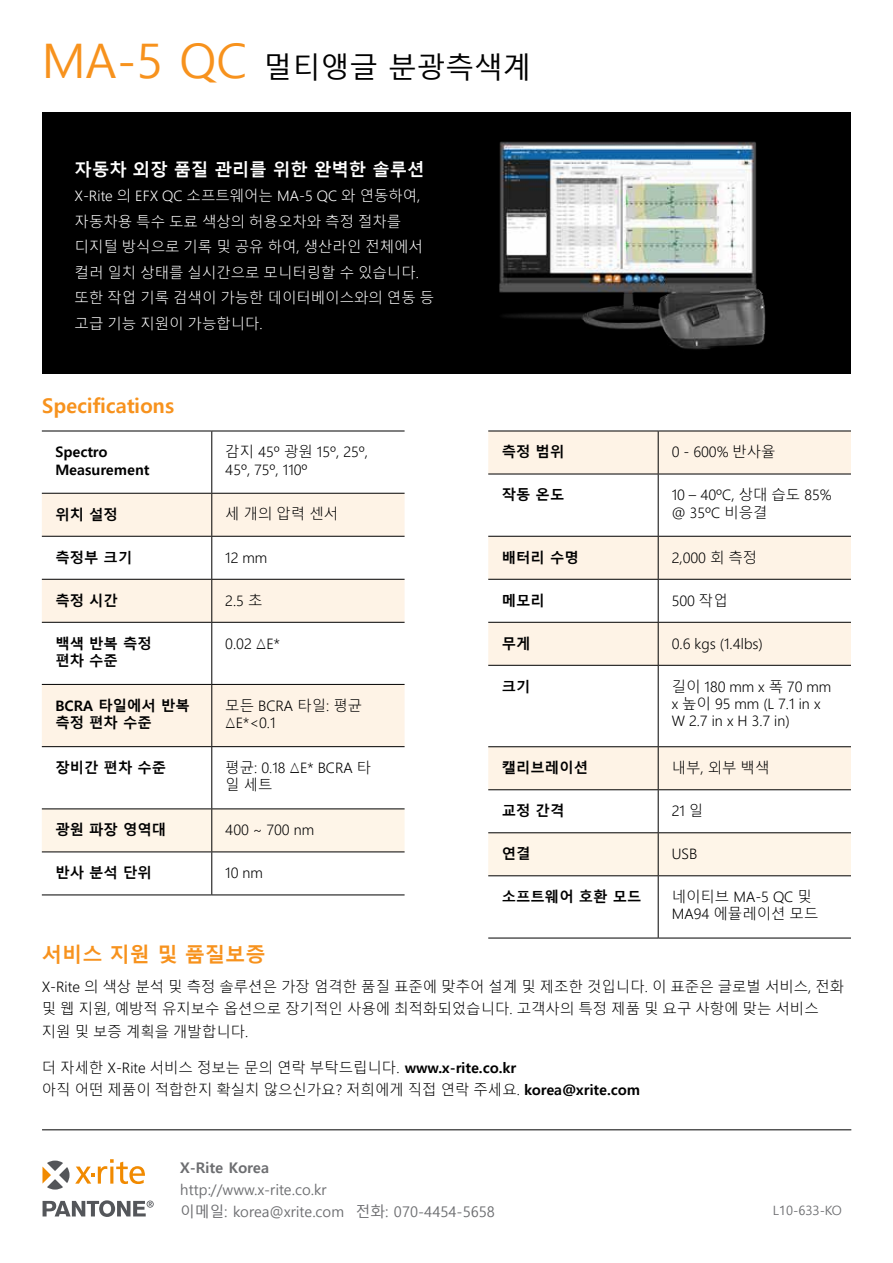
<style>
.page{position:relative;width:893px;height:1263px;background:#fff}
.page>*{position:absolute;margin:0;border:0;box-sizing:border-box;transform-origin:0 0}
.t1{font:28.65px "Malgun Gothic";color:#000}
.t2{font:700 20.25px "Malgun Gothic";color:#f7921d}
.t3{font:700 17.4px "Malgun Gothic";color:#fff}
.t4{font:14.7px/22px "Malgun Gothic";color:#6d6e71}
.t5{font:700 14.7px "Malgun Gothic";color:#6d6e71}
.t6{font:300 14.4px/17.2px "Malgun Gothic";color:#000}
.t7{font:300 14.4px/25.5px "Malgun Gothic";color:#fff}
.t8{font:700 14.4px/17.2px "Malgun Gothic";color:#000}
.t9{font:12.9px "Malgun Gothic";color:#6d6e71}
.s1{font-size:47.7px;color:#f7921d}
.s2{font-weight:700}
</style>
<div class="page">
<hr style="left:42px;top:1129px;width:809px;height:1px;background:#000">
<div style="left:42px;top:112px;width:809px;height:262px;background:#000"></div>
<svg style="left:43px;top:1200px;width:111px;height:17px"></svg>
<svg style="left:42px;top:1159px;width:103px;height:30px"></svg>
<svg style="left:42px;top:494px;width:363px;height:252px;fill:#fef3e6"></svg>
<div style="left:42px;top:809px;width:363px;height:42px;background:#fef5e8"></div>
<hr style="left:211px;top:431px;width:1px;height:62px;background:#000">
<hr style="left:42px;top:493px;width:170px;height:1px;background:#000">
<hr style="left:212px;top:493px;width:193px;height:1px;background:#000">
<hr style="left:211px;top:494px;width:1px;height:42px;background:#000">
<hr style="left:42px;top:536px;width:170px;height:1px;background:#000">
<hr style="left:212px;top:536px;width:193px;height:1px;background:#000">
<hr style="left:211px;top:537px;width:1px;height:42px;background:#000">
<hr style="left:42px;top:579px;width:170px;height:1px;background:#000">
<hr style="left:212px;top:579px;width:193px;height:1px;background:#000">
<hr style="left:211px;top:580px;width:1px;height:42px;background:#000">
<hr style="left:42px;top:622px;width:170px;height:1px;background:#000">
<hr style="left:212px;top:622px;width:193px;height:1px;background:#000">
<hr style="left:211px;top:623px;width:1px;height:61px;background:#000">
<hr style="left:42px;top:684px;width:170px;height:1px;background:#000">
<hr style="left:212px;top:684px;width:193px;height:1px;background:#000">
<hr style="left:211px;top:685px;width:1px;height:61px;background:#000">
<hr style="left:42px;top:746px;width:170px;height:1px;background:#000">
<hr style="left:212px;top:746px;width:193px;height:1px;background:#000">
<hr style="left:211px;top:747px;width:1px;height:61px;background:#000">
<hr style="left:42px;top:808px;width:170px;height:1px;background:#000">
<hr style="left:212px;top:808px;width:193px;height:1px;background:#000">
<hr style="left:211px;top:809px;width:1px;height:42px;background:#000">
<hr style="left:42px;top:851px;width:170px;height:1px;background:#000">
<hr style="left:212px;top:851px;width:193px;height:1px;background:#000">
<hr style="left:211px;top:852px;width:1px;height:42px;background:#000">
<hr style="left:42px;top:894px;width:170px;height:1px;background:#000">
<hr style="left:212px;top:894px;width:193px;height:1px;background:#000">
<hr style="left:42px;top:431px;width:170px;height:1px;background:#000">
<hr style="left:212px;top:431px;width:193px;height:1px;background:#000">
<svg style="left:488px;top:432px;width:363px;height:357px"></svg>
<div style="left:488px;top:833px;width:363px;height:42px;background:#fef5e8"></div>
<hr style="left:488px;top:431px;width:170px;height:1px;background:#000">
<hr style="left:658px;top:431px;width:193px;height:1px;background:#000">
<hr style="left:658px;top:431px;width:1px;height:43px;background:#000">
<hr style="left:488px;top:474px;width:170px;height:1px;background:#000">
<hr style="left:658px;top:474px;width:193px;height:1px;background:#000">
<hr style="left:658px;top:474px;width:1px;height:62px;background:#000">
<hr style="left:488px;top:536px;width:170px;height:1px;background:#000">
<hr style="left:658px;top:536px;width:193px;height:1px;background:#000">
<hr style="left:658px;top:537px;width:1px;height:42px;background:#000">
<hr style="left:488px;top:579px;width:170px;height:1px;background:#000">
<hr style="left:658px;top:579px;width:193px;height:1px;background:#000">
<hr style="left:658px;top:580px;width:1px;height:42px;background:#000">
<hr style="left:488px;top:622px;width:170px;height:1px;background:#000">
<hr style="left:658px;top:622px;width:193px;height:1px;background:#000">
<hr style="left:658px;top:623px;width:1px;height:42px;background:#000">
<hr style="left:488px;top:665px;width:170px;height:1px;background:#000">
<hr style="left:658px;top:665px;width:193px;height:1px;background:#000">
<hr style="left:658px;top:666px;width:1px;height:80px;background:#000">
<hr style="left:488px;top:746px;width:170px;height:1px;background:#000">
<hr style="left:658px;top:746px;width:193px;height:1px;background:#000">
<hr style="left:658px;top:747px;width:1px;height:42px;background:#000">
<hr style="left:488px;top:789px;width:170px;height:1px;background:#000">
<hr style="left:658px;top:789px;width:193px;height:1px;background:#000">
<hr style="left:658px;top:790px;width:1px;height:42px;background:#000">
<hr style="left:488px;top:832px;width:170px;height:1px;background:#000">
<hr style="left:658px;top:832px;width:193px;height:1px;background:#000">
<hr style="left:658px;top:833px;width:1px;height:42px;background:#000">
<hr style="left:488px;top:875px;width:170px;height:1px;background:#000">
<hr style="left:658px;top:875px;width:193px;height:1px;background:#000">
<hr style="left:658px;top:876px;width:1px;height:62px;background:#000">
<hr style="left:488px;top:938px;width:170px;height:1px;background:#000">
<hr style="left:658px;top:938px;width:193px;height:1px;background:#000">
<img style="left:499px;top:141px;width:267px;height:209px">
<svg style="left:257px;top:638px;width:9px;height:10px"></svg>
<svg style="left:226px;top:717px;width:9px;height:11px"></svg>
<h1 class="t1" style="left:42px;top:51px;width:491px"><span class="s1">MA-5 QC</span> 멀티앵글 분광측색계</h1>
<p class="t3" style="left:75px;top:159px;width:351px">자동차 외장 품질 관리를 위한 완벽한 솔루션</p>
<p class="t7" style="left:75px;top:183px;width:361px">X-Rite 의 EFX QC 소프트웨어는 MA-5 QC 와 연동하여, 자동차용 특수 도료 색상의 허용오차와 측정 절차를 디지털 방식으로 기록 및 공유 하여, 생산라인 전체에서 컬러 일치 상태를 실시간으로 모니터링할 수 있습니다. 또한 작업 기록 검색이 가능한 데이터베이스와의 연동 등 고급 기능 지원이 가능합니다.</p>
<h2 class="t2" style="left:42px;top:394px;width:134px">Specifications</h2>
<p class="t8" style="left:55px;top:444px;width:96px">Spectro<br>Measurement</p>
<p class="t6" style="left:225px;top:444px;width:144px">감지 45º 광원 15º, 25º,<br>45º, 75º, 110º</p>
<p class="t8" style="left:55px;top:506px;width:64px">위치 설정</p>
<p class="t6" style="left:225px;top:506px;width:114px">세 개의 압력 센서</p>
<p class="t8" style="left:55px;top:549px;width:79px">측정부 크기</p>
<p class="t6" style="left:225px;top:549px;width:43px">12 mm</p>
<p class="t8" style="left:55px;top:592px;width:64px">측정 시간</p>
<p class="t6" style="left:225px;top:592px;width:39px">2.5 초</p>
<p class="t8" style="left:55px;top:635px;width:98px">백색 반복 측정 편차 수준</p>
<p class="t6" style="left:225px;top:635px;width:56px">0.02 E*</p>
<p class="t8" style="left:55px;top:697px;width:136px">BCRA 타일에서 반복 측정 편차 수준</p>
<p class="t6" style="left:236px;top:697px;width:128px;text-indent:-11px">모든 BCRA 타일: 평균<br>E*&lt;0.1</p>
<p class="t8" style="left:55px;top:759px;width:112px">장비간 편차 수준</p>
<p class="t6" style="left:225px;top:759px;width:148px">평균: 0.18 E* BCRA 타 일 세트</p>
<p class="t8" style="left:55px;top:821px;width:112px">광원 파장 영역대</p>
<p class="t6" style="left:225px;top:821px;width:90px">400 ~ 700 nm</p>
<p class="t8" style="left:55px;top:864px;width:98px">반사 분석 단위</p>
<p class="t6" style="left:225px;top:864px;width:39px">10 nm</p>
<p class="t8" style="left:502px;top:444px;width:64px">측정 범위</p>
<p class="t6" style="left:672px;top:444px;width:105px">0 - 600% 반사율</p>
<p class="t8" style="left:502px;top:487px;width:64px">작동 온도</p>
<p class="t6" style="left:672px;top:487px;width:161px">10 – 40ºC, 상대 습도 85% @ 35ºC 비응결</p>
<p class="t8" style="left:502px;top:549px;width:79px">배터리 수명</p>
<p class="t6" style="left:672px;top:549px;width:87px">2,000 회 측정</p>
<p class="t8" style="left:502px;top:592px;width:45px">메모리</p>
<p class="t6" style="left:672px;top:592px;width:58px">500 작업</p>
<p class="t8" style="left:502px;top:635px;width:30px">무게</p>
<p class="t6" style="left:672px;top:635px;width:92px">0.6 kgs (1.4lbs)</p>
<p class="t8" style="left:502px;top:678px;width:30px">크기</p>
<p class="t6" style="left:672px;top:678px;width:161px">길이 180 mm x 폭 70 mm x 높이 95 mm (L 7.1 in x<br>W 2.7 in x H 3.7 in)</p>
<p class="t8" style="left:502px;top:759px;width:88px">캘리브레이션</p>
<p class="t6" style="left:672px;top:759px;width:99px">내부, 외부 백색</p>
<p class="t8" style="left:502px;top:802px;width:64px">교정 간격</p>
<p class="t6" style="left:672px;top:802px;width:33px">21 일</p>
<p class="t8" style="left:502px;top:845px;width:30px">연결</p>
<p class="t6" style="left:672px;top:845px;width:27px">USB</p>
<p class="t8" style="left:502px;top:888px;width:141px">소프트웨어 호환 모드</p>
<p class="t6" style="left:672px;top:888px;width:148px">네이티브 MA-5 QC 및<br>MA94 에뮬레이션 모드</p>
<h2 class="t2" style="left:42px;top:943px;width:225px">서비스 지원 및 품질보증</h2>
<p class="t6" style="left:42px;top:975px;width:804px;line-height:22.5px">X-Rite 의 색상 분석 및 측정 솔루션은 가장 엄격한 품질 표준에 맞추어 설계 및 제조한 것입니다. 이 표준은 글로벌 서비스, 전화 및 웹 지원, 예방적 유지보수 옵션으로 장기적인 사용에 최적화되었습니다. 고객사의 특정 제품 및 요구 사항에 맞는 서비스 지원 및 보증 계획을 개발합니다.</p>
<p class="t6" style="left:42px;top:1056px;width:600px;line-height:22.5px">더 자세한 X-Rite 서비스 정보는 문의 연락 부탁드립니다. <span class="s2">www.x-rite.co.kr<br></span>아직 어떤 제품이 적합한지 확실치 않으신가요? 저희에게 직접 연락 주세요. <span class="s2">korea@xrite.com</span></p>
<p class="t5" style="left:180px;top:1159px;width:90px">X-Rite Korea</p>
<p class="t4" style="left:180px;top:1179px;width:316px">http://www.x-rite.co.kr<br>이메일: korea@xrite.com 전화: 070-4454-5658</p>
<p class="t9" style="left:773px;top:1203px;width:71px">L10-633-KO</p>
</div>
